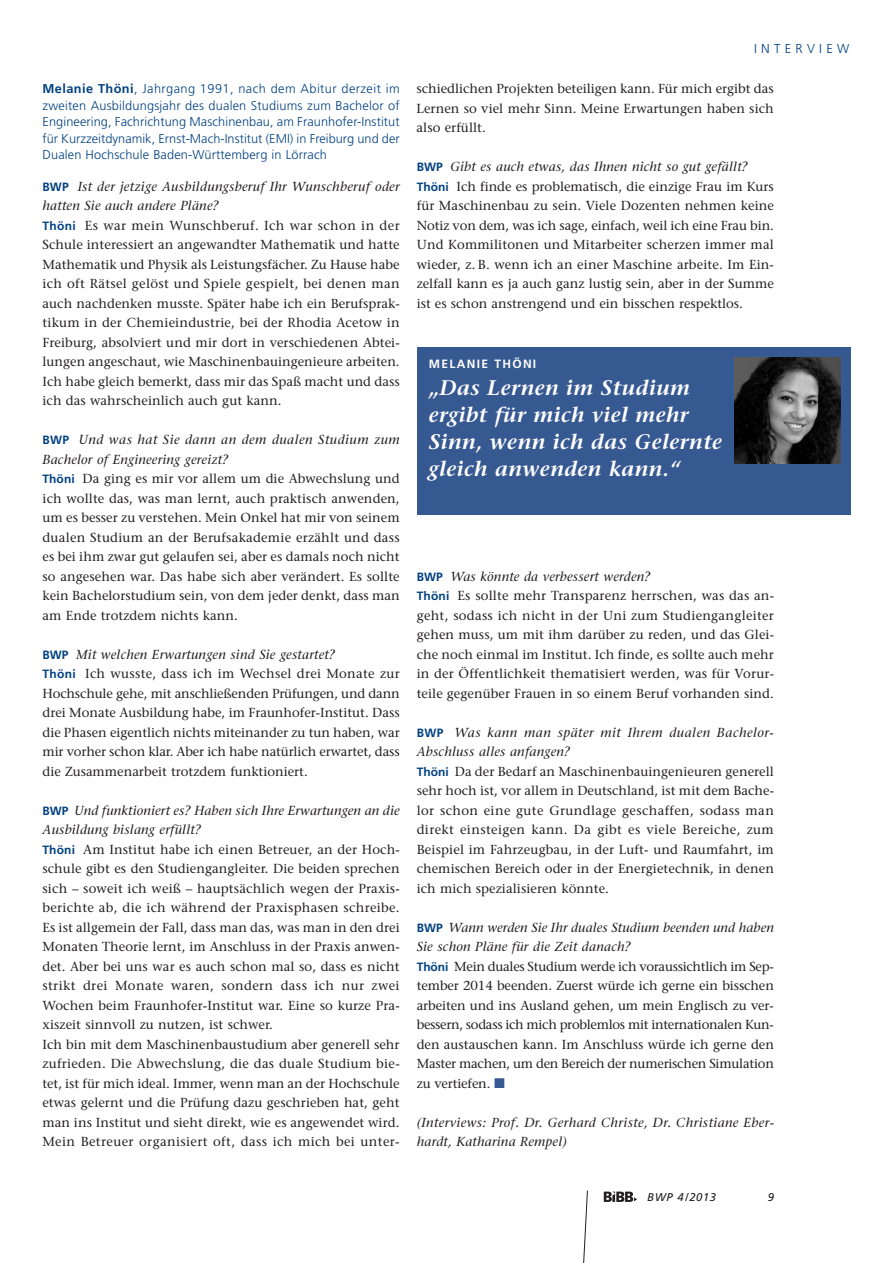
<style>
.page{position:relative;width:893px;height:1263px;background:#fff}
.page>*{position:absolute;margin:0;border:0;box-sizing:border-box;transform-origin:0 0}
.t1{font:italic 600 21px/27px "Stone Serif";letter-spacing:.02em;color:#fff}
.t2{font:13.05px/19.5px "Stone Serif";letter-spacing:.005em;color:#231f20}
.t3{font:13.05px/19.5px "Stone Serif";letter-spacing:-.02em;color:#231f20}
.t4{font:italic 13.05px/19.5px "Stone Serif";letter-spacing:.03em;color:#231f20}
.t5{font:300 12.9px "Frutiger";letter-spacing:.335em;color:#014181}
.t6{font:300 12.75px/16.5px "Frutiger";letter-spacing:.01em;color:#014181;text-align:justify}
.t7{font:700 12px "Frutiger";letter-spacing:.11em;color:#fff}
.t8{font:italic 11.25px "Frutiger";letter-spacing:.055em;color:#231f20}
.s1{font-weight:700}
.s2{font-family:"Frutiger";font-weight:700;font-size:12px;color:#014181}
.s3{font-style:italic}
</style>
<div class="page">
<svg style="left:583px;top:1190px;width:5px;height:73px"></svg>
<img style="left:604px;top:1192px;width:33px;height:10px">
<div style="left:417px;top:347px;width:433px;height:167px;background:#375992"></div>
<img style="left:734px;top:357px;width:106px;height:107px">
<p class="t6" style="left:43px;top:82px;width:359px"><span class="s1">Melanie Thöni</span>, Jahrgang 1991, nach dem Abitur derzeit im zweiten Ausbildungsjahr des dualen Studiums zum Bachelor of Engineering, Fachrichtung Maschinenbau, am Fraunhofer-Institut für Kurzzeitdynamik, Ernst-Mach-Institut (EMI) in Freiburg und der Dualen Hochschule Baden-Württemberg in Lörrach</p>
<p class="t2" style="left:43px;top:178px;width:359px"><span class="s2">BWP</span> <span class="s3">Ist der jetzige Ausbildungsberuf Ihr Wunschberuf oder hatten Sie auch andere Pläne?<br></span><span class="s2">Thöni</span> Es war mein Wunschberuf. Ich war schon in der Schule interessiert an angewandter Mathematik und hatte Mathematik und Physik als Leistungsfächer. Zu Hause habe ich oft Rätsel gelöst und Spiele gespielt, bei denen man auch nachdenken musste. Später habe ich ein Berufsprak&shy;tikum in der Chemieindustrie, bei der Rhodia Acetow in Freiburg, absolviert und mir dort in verschiedenen Abtei&shy;lungen angeschaut, wie Maschinenbauingenieure arbeiten.<br>Ich habe gleich bemerkt, dass mir das Spaß macht und dass ich das wahrscheinlich auch gut kann.</p>
<p class="t2" style="left:43px;top:431px;width:359px"><span class="s2">BWP</span> <span class="s3">Und was hat Sie dann an dem dualen Studium zum Bachelor of Engineering gereizt?<br></span><span class="s2">Thöni</span> Da ging es mir vor allem um die Abwechslung und ich wollte das, was man lernt, auch praktisch anwenden, um es besser zu verstehen. Mein Onkel hat mir von seinem dualen Studium an der Berufsakademie erzählt und dass es bei ihm zwar gut gelaufen sei, aber es damals noch nicht so angesehen war. Das habe sich aber verändert. Es sollte kein Bachelorstudium sein, von dem jeder denkt, dass man am Ende trotzdem nichts kann.</p>
<p class="t2" style="left:43px;top:646px;width:359px"><span class="s2">BWP</span> <span class="s3">Mit welchen Erwartungen sind Sie gestartet?<br></span><span class="s2">Thöni</span> Ich wusste, dass ich im Wechsel drei Monate zur Hochschule gehe, mit anschließenden Prüfungen, und dann drei Monate Ausbildung habe, im Fraunhofer-Institut. Dass die Phasen eigentlich nichts miteinander zu tun haben, war mir vorher schon klar. Aber ich habe natürlich erwartet, dass die Zusammenarbeit trotzdem funktioniert.</p>
<p class="t2" style="left:42px;top:802px;width:359px"><span class="s2">BWP</span> <span class="s3">Und funktioniert es? Haben sich Ihre Erwartungen an die Ausbildung bislang erfüllt?<br></span><span class="s2">Thöni</span> Am Institut habe ich einen Betreuer, an der Hoch&shy;schule gibt es den Studiengangleiter. Die beiden sprechen sich – soweit ich weiß – hauptsächlich wegen der Praxis&shy;berichte ab, die ich während der Praxisphasen schreibe.<br>Es ist allgemein der Fall, dass man das, was man in den drei Monaten Theorie lernt, im Anschluss in der Praxis anwen&shy;det. Aber bei uns war es auch schon mal so, dass es nicht strikt drei Monate waren, sondern dass ich nur zwei Wochen beim Fraunhofer-Institut war. Eine so kurze Pra&shy;xiszeit sinnvoll zu nutzen, ist schwer.<br>Ich bin mit dem Maschinenbaustudium aber generell sehr zufrieden. Die Abwechslung, die das duale Studium bie&shy;tet, ist für mich ideal. Immer, wenn man an der Hochschule etwas gelernt und die Prüfung dazu geschrieben hat, geht man ins Institut und sieht direkt, wie es angewendet wird.<br>Mein Betreuer organisiert oft, dass ich mich bei unter-</p>
<p class="t5" style="left:754px;top:44px;width:97px">INTERVIEW</p>
<p class="t2" style="left:417px;top:80px;width:359px;text-align:justify">schiedlichen Projekten beteiligen kann. Für mich ergibt das Lernen so viel mehr Sinn. Meine Erwartungen haben sich also erfüllt.</p>
<p class="t2" style="left:417px;top:158px;width:359px"><span class="s2">BWP</span> <span class="s3">Gibt es auch etwas, das Ihnen nicht so gut gefällt?<br></span><span class="s2">Thöni</span> Ich finde es problematisch, die einzige Frau im Kurs für Maschinenbau zu sein. Viele Dozenten nehmen keine Notiz von dem, was ich sage, einfach, weil ich eine Frau bin.<br>Und Kommilitonen und Mitarbeiter scherzen immer mal wieder, z. B. wenn ich an einer Maschine arbeite. Im Ein&shy;zelfall kann es ja auch ganz lustig sein, aber in der Summe ist es schon anstrengend und ein bisschen respektlos.</p>
<p class="t7" style="left:429px;top:359px;width:109px">MELANIE THÖNI</p>
<h1 class="t1" style="left:429px;top:377px;width:295px">„Das Lernen im Studium ergibt für mich viel mehr<br>Sinn, wenn ich das Gelernte gleich anwenden kann.“</h1>
<p class="t2" style="left:417px;top:568px;width:359px"><span class="s2">BWP</span> <span class="s3">Was könnte da verbessert werden?<br></span><span class="s2">Thöni</span> Es sollte mehr Transparenz herrschen, was das an&shy;geht, sodass ich nicht in der Uni zum Studiengangleiter gehen muss, um mit ihm darüber zu reden, und das Glei&shy;che noch einmal im Institut. Ich finde, es sollte auch mehr in der Öffentlichkeit thematisiert werden, was für Vorur&shy;teile gegenüber Frauen in so einem Beruf vorhanden sind.</p>
<p class="t2" style="left:417px;top:724px;width:359px"><span class="s2">BWP</span> <span class="s3">Was kann man später mit Ihrem dualen Bachelor-Abschluss alles anfangen?<br></span><span class="s2">Thöni</span> Da der Bedarf an Maschinenbauingenieuren generell sehr hoch ist, vor allem in Deutschland, ist mit dem Bache&shy;lor schon eine gute Grundlage geschaffen, sodass man direkt einsteigen kann. Da gibt es viele Bereiche, zum Beispiel im Fahrzeugbau, in der Luft- und Raumfahrt, im chemischen Bereich oder in der Energietechnik, in denen ich mich spezialisieren könnte.</p>
<p class="t3" style="left:417px;top:919px;width:359px"><span class="s2">BWP</span> <span class="s3">Wann werden Sie Ihr duales Studium beenden und haben Sie schon Pläne für die Zeit danach?<br></span><span class="s2">Thöni</span> Mein duales Studium werde ich voraussichtlich im Sep&shy;tember 2014 beenden. Zuerst würde ich gerne ein bisschen arbeiten und ins Ausland gehen, um mein Englisch zu ver&shy;bessern, sodass ich mich problemlos mit internationalen Kun&shy;den austauschen kann. Im Anschluss würde ich gerne den Master machen, um den Bereich der numerischen Simulation zu vertiefen.</p>
<p class="t4" style="left:417px;top:1114px;width:359px">(Interviews: Prof. Dr. Gerhard Christe, Dr. Christiane Eber&shy;hardt, Katharina Rempel)</p>
<p class="t8" style="left:647px;top:1192px;width:70px">BWP 4/2013</p>
<p class="t8" style="left:768px;top:1192px;width:8px">9</p>
</div>
